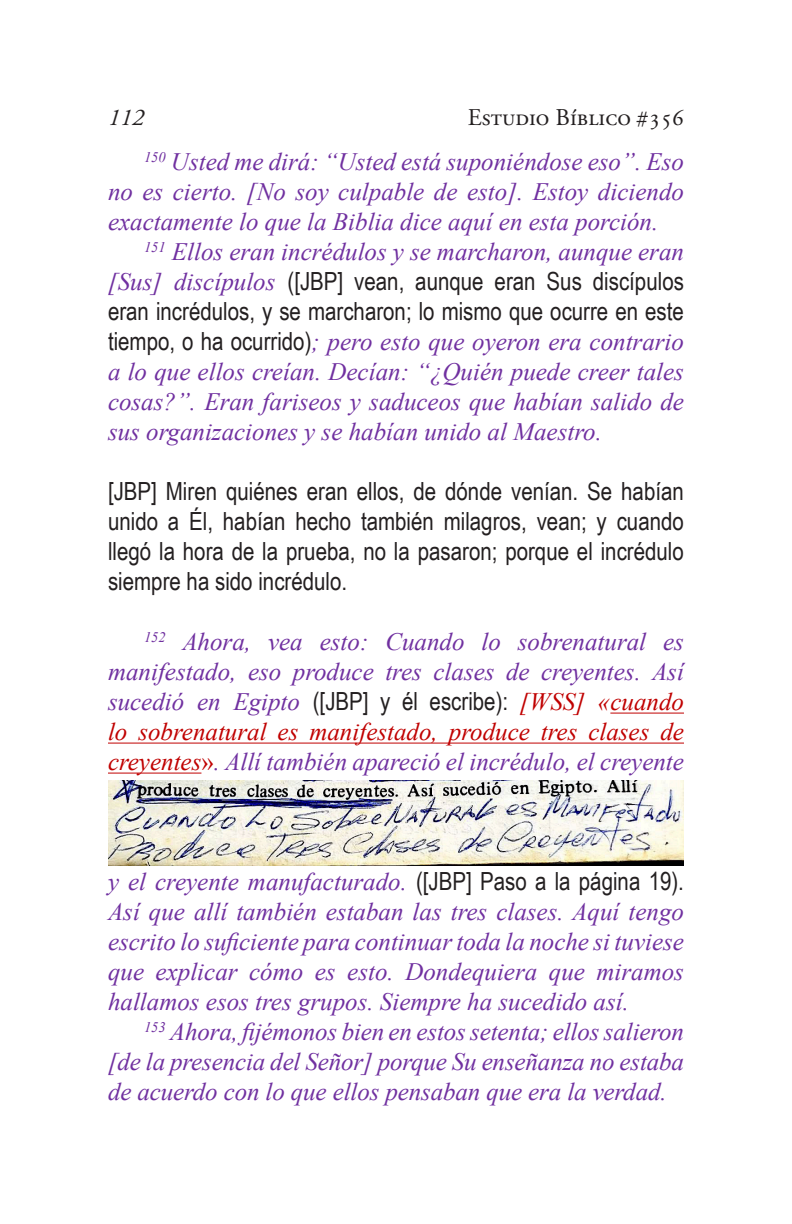
<style>
.page{position:relative;width:792px;height:1224px;background:#fff}
.page>*{position:absolute;margin:0;border:0;box-sizing:border-box;transform-origin:0 0}
.t1{font:italic 25px/30px "Times New Roman";color:#7030a0;text-align:justify}
.t2{font:25px/30px "Arial Narrow";color:#231f20;text-align:justify}
.t3{font:24px "Adobe Garamond Pro";color:#231f20}
.t4{font:italic 24px "Adobe Garamond Pro";color:#231f20}
.s1{font-family:"Arial Narrow";font-style:normal;color:#231f20}
.s2{color:#c00000}
.s3{font-style:normal;color:#c00000}
</style>
<div class="page">
<hr style="left:610px;top:713px;width:74px;height:1px;background:#c00000">
<hr style="left:108px;top:743px;width:576px;height:1px;background:#c00000">
<hr style="left:108px;top:773px;width:93px;height:1px;background:#c00000">
<img style="left:108px;top:780px;width:576px;height:86px">
<p class="t4" style="left:108px;top:103px;width:37px">112</p>
<p class="t3" style="left:468px;top:103px;width:218px">Estudio Bíblico #356</p>
<p class="t1" style="left:108px;top:146px;width:578px;text-indent:36px"><sup>150</sup> Usted me dirá: “Usted está suponiéndose eso”. Eso no es cierto. [No soy culpable de esto]. Estoy diciendo exactamente lo que la Biblia dice aquí en esta porción.</p>
<p class="t1" style="left:108px;top:236px;width:578px;text-indent:36px"><sup>151</sup> Ellos eran incrédulos y se marcharon, aunque eran [Sus] discípulos <span class="s1">([JBP] vean, aunque eran Sus discípulos eran incrédulos, y se marcharon; lo mismo que ocurre en este tiempo, o ha ocurrido)</span>; pero esto que oyeron era contrario a lo que ellos creían. Decían: “¿Quién puede creer tales cosas?”. Eran fariseos y saduceos que habían salido de sus organizaciones y se habían unido al Maestro.</p>
<p class="t2" style="left:108px;top:476px;width:577px">[JBP] Miren quiénes eran ellos, de dónde venían. Se habían unido a Él, habían hecho también milagros, vean; y cuando llegó la hora de la prueba, no la pasaron; porque el incrédulo siempre ha sido incrédulo.</p>
<p class="t1" style="left:108px;top:626px;width:578px;text-indent:36px"><sup>152</sup> Ahora, vea esto: Cuando lo sobrenatural es manifestado, eso produce tres clases de creyentes. Así sucedió en Egipto <span class="s1">([JBP] y él escribe):</span> <span class="s2">[WSS] «cuando lo sobrenatural es manifestado, produce tres clases de creyentes</span><span class="s3">»</span>. Allí también apareció el incrédulo, el creyente</p>
<p class="t1" style="left:108px;top:866px;width:578px">y el creyente manufacturado. <span class="s1">([JBP] Paso a la página 19).<br></span>Así que allí también estaban las tres clases. Aquí tengo escrito lo suficiente para continuar toda la noche si tuviese que explicar cómo es esto. Dondequiera que miramos hallamos esos tres grupos. Siempre ha sucedido así.</p>
<p class="t1" style="left:108px;top:1016px;width:578px;text-indent:36px"><sup>153</sup> Ahora, fijémonos bien en estos setenta; ellos salieron [de la presencia del Señor] porque Su enseñanza no estaba de acuerdo con lo que ellos pensaban que era la verdad.</p>
</div>
